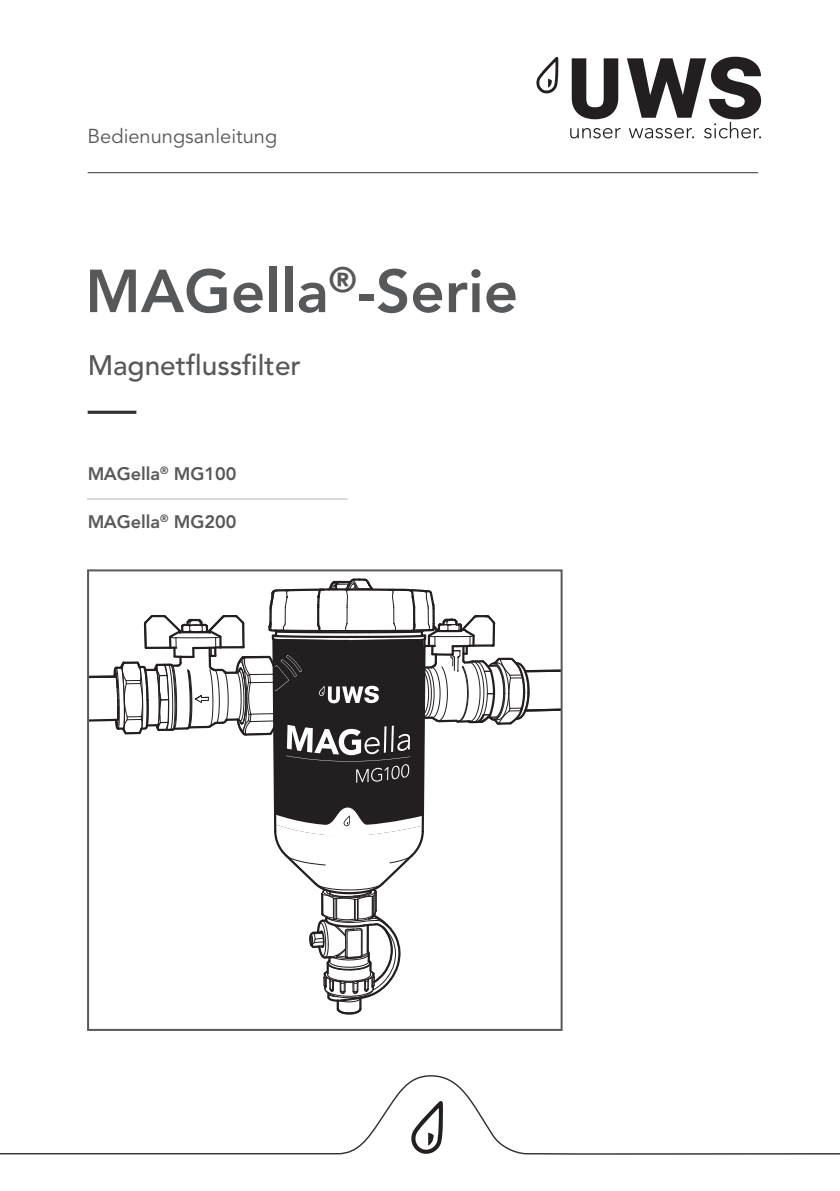
<style>
.page{position:relative;width:840px;height:1191px;background:#fff}
.page>*{position:absolute;margin:0;border:0;box-sizing:border-box;transform-origin:0 0}
.t1{font:800 60px "Avenir LT Pro";color:#57585a}
.t2{font:500 28px "Avenir LT Pro";color:#57585a}
.t3{font:20px "Avenir LT Pro";color:#57585a}
.t4{font:800 18px "Avenir LT Pro";color:#57585a}
</style>
<div class="page">
<hr style="left:88px;top:172px;width:669px;height:1px;background:#312f30">
<hr style="left:88px;top:411px;width:48px;height:3px;background:#312f30">
<svg style="left:0;top:1075px;width:839px;height:80px"></svg>
<hr style="left:87px;top:499px;width:260px;height:1px;background:#b8b9bc">
<svg style="left:536px;top:57px;width:22px;height:37px"></svg>
<svg style="left:570px;top:57px;width:190px;height:81px"></svg>
<svg style="left:90px;top:578px;width:469px;height:437px"></svg>
<div style="left:87px;top:569px;width:475px;height:462px;border:2px solid #57585a"></div>
<p class="t3" style="left:88px;top:124px;width:191px">Bedienungsanleitung</p>
<h1 class="t1" style="left:85px;top:256px;width:434px">MAGella<sup>®</sup>-Serie</h1>
<h2 class="t2" style="left:88px;top:348px;width:215px">Magnetflussfilter</h2>
<p class="t4" style="left:87px;top:463px;width:151px">MAGella<sup>®</sup> MG100</p>
<p class="t4" style="left:87px;top:511px;width:151px">MAGella<sup>®</sup> MG200</p>
</div>
